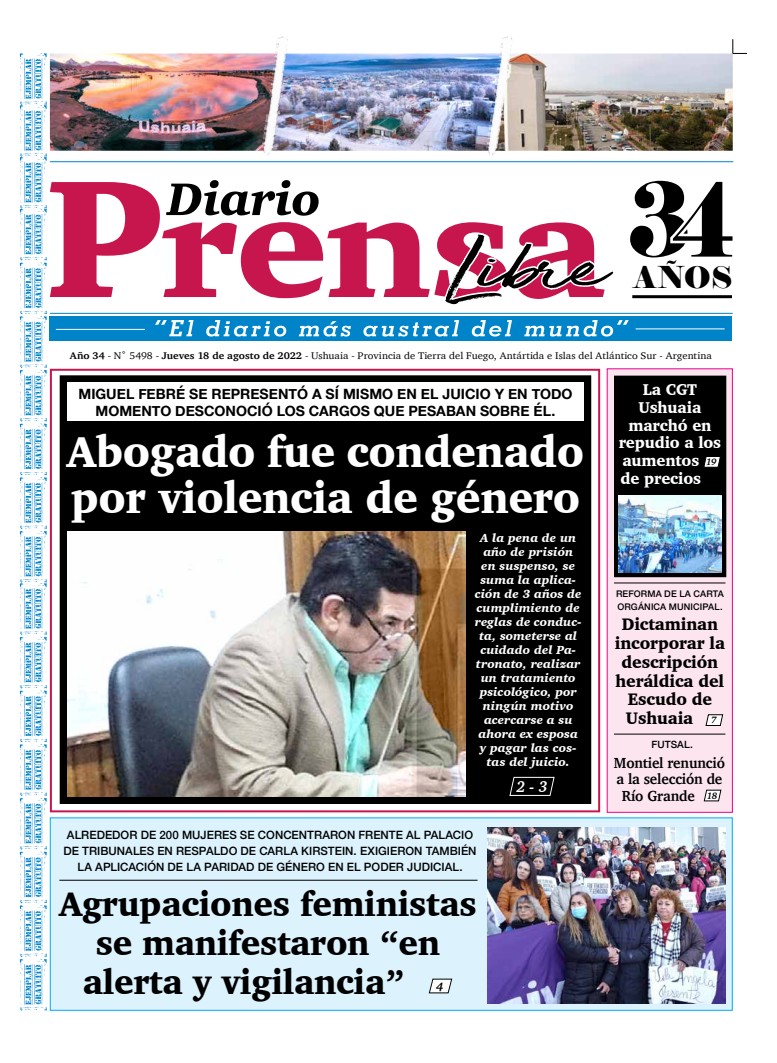
<style>
.page{position:relative;width:777px;height:1063px;background:#fff}
.page>*{position:absolute;margin:0;border:0;box-sizing:border-box;transform-origin:0 0}
.t1{font:102px "Elephant";color:#000;scale:.84 1}
.t2{font:900 44.3px/45.2px "Charter";letter-spacing:-.01em;color:#fff;scale:.95 1}
.t3{font:900 34.9px "Charter";letter-spacing:-.01em;color:#000;scale:.95 1}
.t4{font:30.1px "Elephant";color:#000}
.t5{font:900 17.1px "Charter";letter-spacing:-.01em;color:#000;scale:.95 1}
.t6{font:900 16px "Charter";letter-spacing:-.01em;color:#fff;scale:.95 1}
.t7{font:italic 700 15.9px "Charter";color:#fff;scale:.95 1}
.t8{font:700 14.9px "Charter";letter-spacing:-.01em;color:#000;scale:.95 1}
.t9{font:700 14.1px/17px "Helvetica Neue";color:#000;text-align:center}
.t10{font:italic 700 12.4px "Charter";color:#000}
.t11{font:italic 900 12px/14px "Charter";letter-spacing:.005em;color:#fff;text-align:center}
.t12{font:500 11.5px/16.1px "Helvetica Neue";letter-spacing:.005em;color:#000;text-align:center}
.t13{font:500 10px "Helvetica Neue";letter-spacing:.005em;color:#000}
.t14{font:9.9px "Charter";letter-spacing:.005em;color:#000;scale:1.07 1}
.t15{font:italic 700 9.4px "Charter";color:#000}
.t16{font:500 9.1px/12.8px "Helvetica Neue";letter-spacing:.01em;color:#000}
.s1{font-weight:700}
</style>
<div class="page">
<img style="left:20px;top:39px;width:727px;height:972px">
<img style="left:618px;top:495px;width:103px;height:77px">
<img style="left:487px;top:828px;width:238px;height:175px">
<h1 class="t1" style="left:628px;top:156px;width:75px">3</h1>
<h1 class="t1" style="left:674px;top:156px;width:73px">4</h1>
<h3 class="t4" style="left:634px;top:258px;width:100px">AÑOS</h3>
<p class="t14" style="left:70px;top:347px;width:601px"><span class="s1">Año 34</span> - N˚ 5498 - <span class="s1">Jueves 18 de agosto de 2022</span> - Ushuaia - Provincia de Tierra del Fuego, Antártida e Islas del Atlántico Sur - Argentina</p>
<p class="t9" style="left:78px;top:386px;width:495px">MIGUEL FEBRÉ SE REPRESENTÓ A SÍ MISMO EN EL JUICIO Y EN TODO<br>MOMENTO DESCONOCIÓ LOS CARGOS QUE PESABAN SOBRE ÉL.</p>
<h2 class="t2" style="left:67px;top:429px;width:546px">Abogado fue condenado por violencia de género</h2>
<p class="t11" style="left:475px;top:531px;width:108px">A la pena de un año de prisión en suspenso, se suma la aplica&shy;ción de 3 años de cumplimiento de reglas de conduc&shy;ta, someterse al cuidado del Pa&shy;tronato, realizar un tratamiento psicológico, por ningún motivo acercarse a su ahora ex esposa y pagar las cos&shy;tas del juicio.</p>
<p class="t12" style="left:64px;top:826px;width:414px">ALREDEDOR DE 200 MUJERES SE CONCENTRARON FRENTE AL PALACIO<br>DE TRIBUNALES EN RESPALDO DE CARLA KIRSTEIN. EXIGIERON TAMBIÉN<br>LA APLICACIÓN DE LA PARIDAD DE GÉNERO EN EL PODER JUDICIAL.</p>
<h3 class="t3" style="left:59px;top:883px;width:441px">Agrupaciones feministas</h3>
<h3 class="t3" style="left:96px;top:921px;width:364px">se manifestaron “en</h3>
<h3 class="t3" style="left:83px;top:960px;width:340px">alerta y vigilancia”</h3>
<p class="t10" style="left:436px;top:976px;width:9px">4</p>
<h3 class="t7" style="left:516px;top:773px;width:34px">2 - 3</h3>
<h3 class="t6" style="left:643px;top:380px;width:59px">La CGT</h3>
<h3 class="t6" style="left:638px;top:398px;width:68px">Ushuaia</h3>
<h3 class="t6" style="left:628px;top:415px;width:89px">marchó en</h3>
<h3 class="t6" style="left:618px;top:433px;width:109px">repudio a los</h3>
<h3 class="t6" style="left:622px;top:451px;width:82px">aumentos</h3>
<h3 class="t6" style="left:620px;top:468px;width:86px">de precios</h3>
<p class="t15" style="left:706px;top:454px;width:12px">19</p>
<p class="t16" style="left:616px;top:587px;width:109px">REFORMA DE LA CARTA<br>ORGÁNICA MUNICIPAL.</p>
<h3 class="t5" style="left:622px;top:613px;width:103px">Dictaminan</h3>
<h3 class="t5" style="left:615px;top:632px;width:118px">incorporar la</h3>
<h3 class="t5" style="left:621px;top:651px;width:103px">descripción</h3>
<h3 class="t5" style="left:615px;top:670px;width:116px">heráldica del</h3>
<h3 class="t5" style="left:628px;top:689px;width:90px">Escudo de</h3>
<h3 class="t5" style="left:626px;top:708px;width:72px">Ushuaia</h3>
<p class="t15" style="left:711px;top:712px;width:7px">7</p>
<p class="t13" style="left:651px;top:736px;width:43px">FUTSAL.</p>
<p class="t8" style="left:614px;top:750px;width:118px">Montiel renunció</p>
<p class="t8" style="left:616px;top:766px;width:113px">a la selección de</p>
<p class="t8" style="left:621px;top:783px;width:79px">Río Grande</p>
<p class="t15" style="left:706px;top:788px;width:12px">18</p>
</div>
